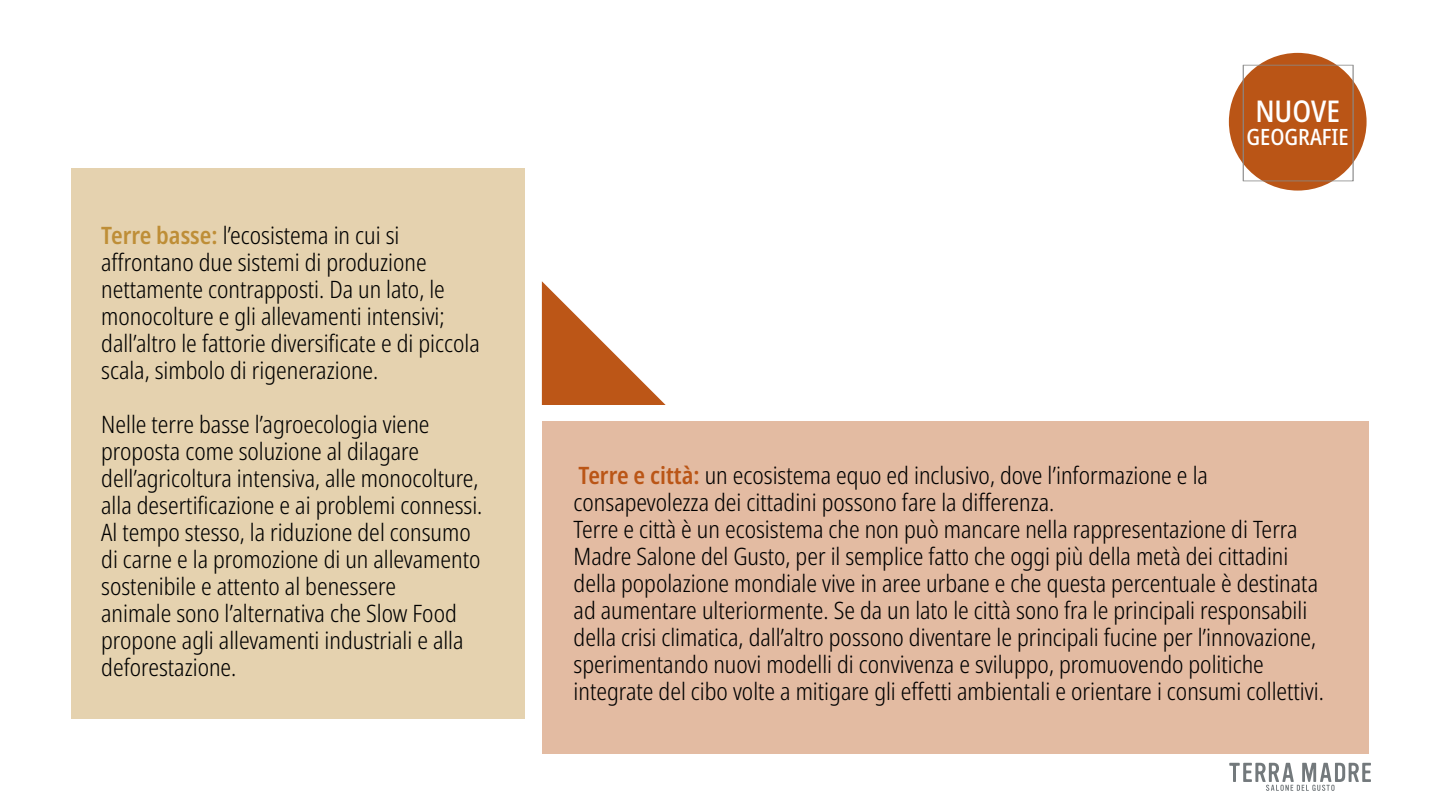
<style>
.page{position:relative;width:1440px;height:810px;background:#fff}
.page>*{position:absolute;margin:0;border:0;box-sizing:border-box;transform-origin:0 0}
.t1{font:500 condensed 30px "Noto Sans";color:#fff}
.t2{font:300 condensed 24px/27px "Noto Sans";color:#000}
.t3{font:500 condensed 22.5px "Noto Sans";color:#fff}
.s1{font-weight:600;color:#be8e37}
.s2{font-weight:600;color:#ba5516}
</style>
<div class="page">
<svg style="left:1229px;top:763px;width:142px;height:28px"></svg>
<div style="left:71px;top:169px;width:454px;height:550px;background:#e5d2af"></div>
<div style="left:542px;top:421px;width:826px;height:333px;background:#e3bba2"></div>
<svg style="left:1227px;top:51px;width:141px;height:141px;background:#c06a34"></svg>
<div style="left:1225px;top:49px;width:145px;height:145px;border:4px solid #fff;border-radius:50%"></div>
<svg style="left:1243px;top:65px;width:111px;height:116px;background:#ba5c21"></svg>
<svg style="left:542px;top:281px;width:124px;height:124px"></svg>
<p class="t2" style="left:101px;top:222px;width:380px"><span class="s1">Terre basse:</span> l’ecosistema in cui si affrontano due sistemi di produzione nettamente contrapposti. Da un lato, le monocolture e gli allevamenti intensivi; dall’altro le fattorie diversificate e di piccola scala, simbolo di rigenerazione.</p>
<p class="t2" style="left:101px;top:411px;width:383px">Nelle terre basse l’agroecologia viene proposta come soluzione al dilagare dell’agricoltura intensiva, alle monocolture, alla desertificazione e ai problemi connessi.<br>Al tempo stesso, la riduzione del consumo di carne e la promozione di un allevamento sostenibile e attento al benessere<br>animale sono l’alternativa che Slow Food propone agli allevamenti industriali e alla deforestazione.</p>
<p class="t1" style="left:1255px;top:91px;width:86px">NUOVE</p>
<p class="t3" style="left:1247px;top:121px;width:104px">GEOGRAFIE</p>
<p class="t2" style="left:574px;top:462px;width:752px"><span class="s2">Terre e città:</span> un ecosistema equo ed inclusivo, dove l’informazione e la consapevolezza dei cittadini possono fare la differenza.<br>Terre e città è un ecosistema che non può mancare nella rappresentazione di Terra Madre Salone del Gusto, per il semplice fatto che oggi più della metà dei cittadini della popolazione mondiale vive in aree urbane e che questa percentuale è destinata ad aumentare ulteriormente. Se da un lato le città sono fra le principali responsabili della crisi climatica, dall’altro possono diventare le principali fucine per l’innovazione, sperimentando nuovi modelli di convivenza e sviluppo, promuovendo politiche integrate del cibo volte a mitigare gli effetti ambientali e orientare i consumi collettivi.</p>
</div>
